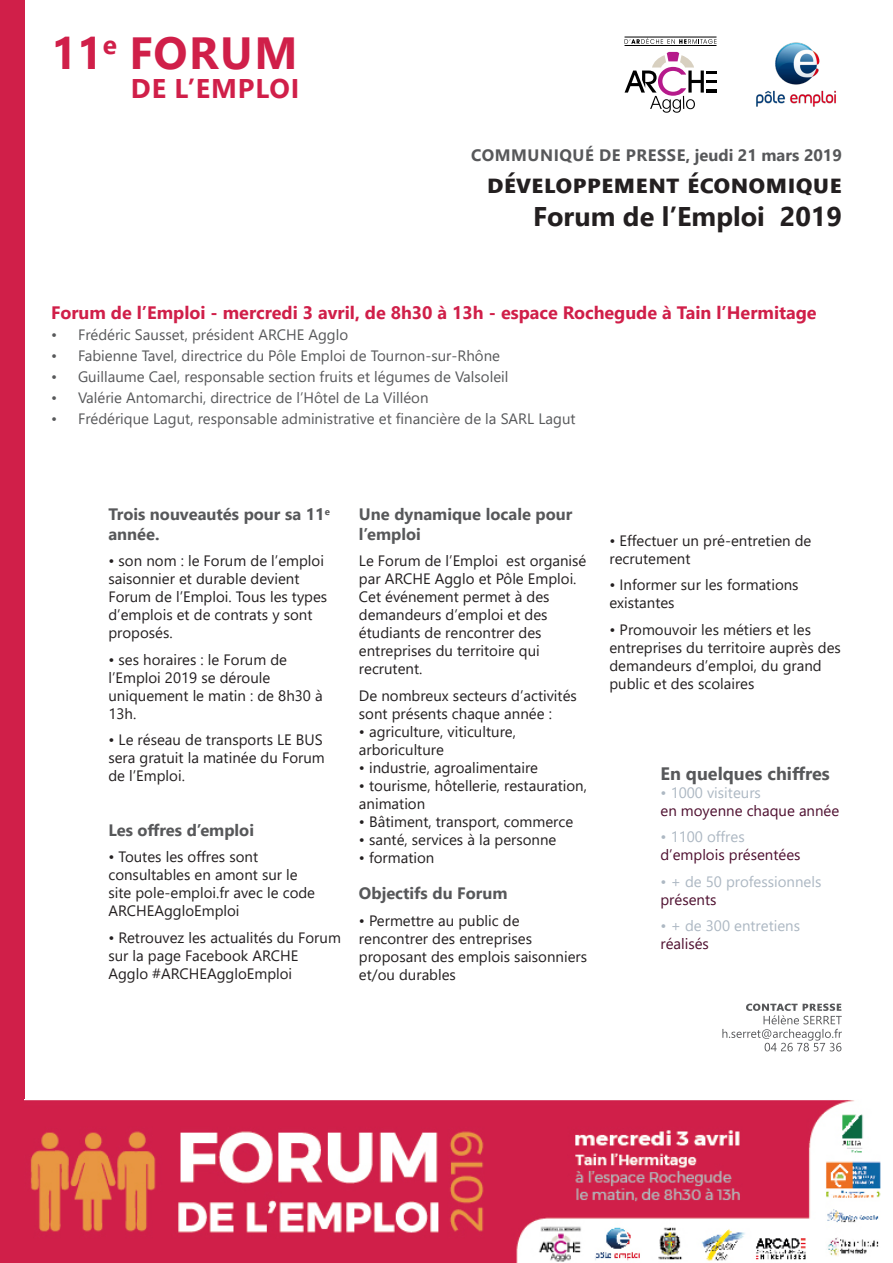
<style>
.page{position:relative;width:893px;height:1263px;background:#fff}
.page>*{position:absolute;margin:0;border:0;box-sizing:border-box;transform-origin:0 0}
.t1{font:700 45px "Segoe UI";letter-spacing:.035em;color:#d01f49}
.t2{font:700 27px "Segoe UI";color:#231f20}
.t3{font:700 27px "Segoe UI";letter-spacing:.035em;color:#d01f49}
.t4{font:700 18px "Segoe UI";color:#d01f49}
.t5{font:700 18px "Segoe UI";color:#57585a}
.t6{font:700 16.5px/19.5px "Segoe UI";color:#57585a}
.t7{font:700 16.5px "Segoe UI";letter-spacing:.035em;color:#57585a}
.t8{font:15px/18px "Segoe UI";color:#231f20}
.t9{font:15px "Segoe UI";color:#57585a}
.t10{font:15px/18px "Segoe UI";color:#4e0f2f}
.t11{font:15px/18px "Segoe UI";color:#adb8c3}
.s1{color:#adb8c3}
.s2{color:#4e0f2f}
</style>
<div class="page">
<div style="left:0;top:0;width:24px;height:1263px;background:#d01f49"></div>
<svg style="left:722px;top:1003px;width:120px;height:48px"></svg>
<img style="left:24px;top:1100px;width:857px;height:163px">
<svg style="left:625px;top:38px;width:91px;height:6px"></svg>
<hr style="left:624px;top:37px;width:92px;height:1px;background:#000">
<hr style="left:624px;top:45px;width:92px;height:1px;background:#000">
<svg style="left:625px;top:52px;width:92px;height:61px"></svg>
<img style="left:756px;top:42px;width:80px;height:65px">
<p class="t1" style="left:51px;top:10px;width:248px">11<sup>e</sup> FORUM</p>
<p class="t3" style="left:131px;top:63px;width:170px">DE L’EMPLOI</p>
<p class="t7" style="left:471px;top:139px;width:372px">COMMUNIQUÉ DE PRESSE, jeudi 21 mars 2019</p>
<p class="t2" style="left:487px;top:158px;width:357px">développement économique</p>
<p class="t2" style="left:533px;top:191px;width:310px">Forum de l’Emploi 2019</p>
<p class="t4" style="left:51px;top:296px;width:767px">Forum de l’Emploi - mercredi 3 avril, de 8h30 à 13h - espace Rochegude à Tain l’Hermitage</p>
<p class="t9" style="left:51px;top:321px;width:299px">• Frédéric Sausset, président ARCHE Agglo</p>
<p class="t9" style="left:51px;top:342px;width:451px">• Fabienne Tavel, directrice du Pôle Emploi de Tournon-sur-Rhône</p>
<p class="t9" style="left:51px;top:363px;width:459px">• Guillaume Cael, responsable section fruits et légumes de Valsoleil</p>
<p class="t9" style="left:51px;top:384px;width:379px">• Valérie Antomarchi, directrice de l’Hôtel de La Villéon</p>
<p class="t9" style="left:51px;top:405px;width:526px">• Frédérique Lagut, responsable administrative et financière de la SARL Lagut</p>
<p class="t6" style="left:108px;top:503px;width:223px">Trois nouveautés pour sa 11<sup>e </sup>année.</p>
<p class="t8" style="left:108px;top:551px;width:220px">• son nom : le Forum de l’emploi saisonnier et durable devient<br>Forum de l’Emploi. Tous les types d’emplois et de contrats y sont proposés.</p>
<p class="t8" style="left:108px;top:649px;width:216px">• ses horaires : le Forum de l’Emploi 2019 se déroule uniquement le matin : de 8h30 à<br>13h.</p>
<p class="t8" style="left:108px;top:730px;width:218px">• Le réseau de transports LE BUS sera gratuit la matinée du Forum de l’Emploi.</p>
<p class="t6" style="left:108px;top:819px;width:147px">Les offres d’emploi</p>
<p class="t8" style="left:108px;top:847px;width:208px">• Toutes les offres sont consultables en amont sur le site pole-emploi.fr avec le code<br>ARCHEAggloEmploi</p>
<p class="t8" style="left:108px;top:927px;width:234px">• Retrouvez les actualités du Forum sur la page Facebook ARCHE<br>Agglo #ARCHEAggloEmploi</p>
<p class="t6" style="left:359px;top:503px;width:215px">Une dynamique locale pour l’emploi</p>
<p class="t8" style="left:359px;top:551px;width:229px">Le Forum de l’Emploi est organisé par ARCHE Agglo et Pôle Emploi.<br>Cet événement permet à des demandeurs d’emploi et des étudiants de rencontrer des entreprises du territoire qui recrutent.</p>
<p class="t8" style="left:359px;top:685px;width:219px">De nombreux secteurs d’activités sont présents chaque année :</p>
<p class="t8" style="left:359px;top:721px;width:159px">• agriculture, viticulture, arboriculture</p>
<p class="t8" style="left:359px;top:757px;width:181px">• industrie, agroalimentaire</p>
<p class="t8" style="left:359px;top:775px;width:230px">• tourisme, hôtellerie, restauration, animation</p>
<p class="t8" style="left:359px;top:811px;width:216px">• Bâtiment, transport, commerce</p>
<p class="t8" style="left:359px;top:829px;width:199px">• santé, services à la personne</p>
<p class="t8" style="left:359px;top:847px;width:77px">• formation</p>
<p class="t6" style="left:359px;top:882px;width:150px">Objectifs du Forum</p>
<p class="t8" style="left:359px;top:910px;width:230px">• Permettre au public de rencontrer des entreprises proposant des emplois saisonniers et/ou durables</p>
<p class="t8" style="left:609px;top:530px;width:204px">• Effectuer un pré-entretien de recrutement</p>
<p class="t8" style="left:609px;top:575px;width:191px">• Informer sur les formations existantes</p>
<p class="t8" style="left:609px;top:619px;width:233px">• Promouvoir les métiers et les entreprises du territoire auprès des demandeurs d’emploi, du grand public et des scolaires</p>
<p class="t5" style="left:660px;top:756px;width:171px">En quelques chiffres</p>
<p class="t10" style="left:660px;top:782px;width:180px"><span class="s1">• 1000 visiteurs<br></span>en moyenne chaque année</p>
<p class="t10" style="left:660px;top:827px;width:142px"><span class="s1">• 1100 offres </span>d’emplois présentées</p>
<p class="t11" style="left:660px;top:871px;width:162px">• + de 50 professionnels <span class="s2">présents</span></p>
<p class="t11" style="left:660px;top:916px;width:141px">• + de 300 entretiens <span class="s2">réalisés</span></p>
</div>
